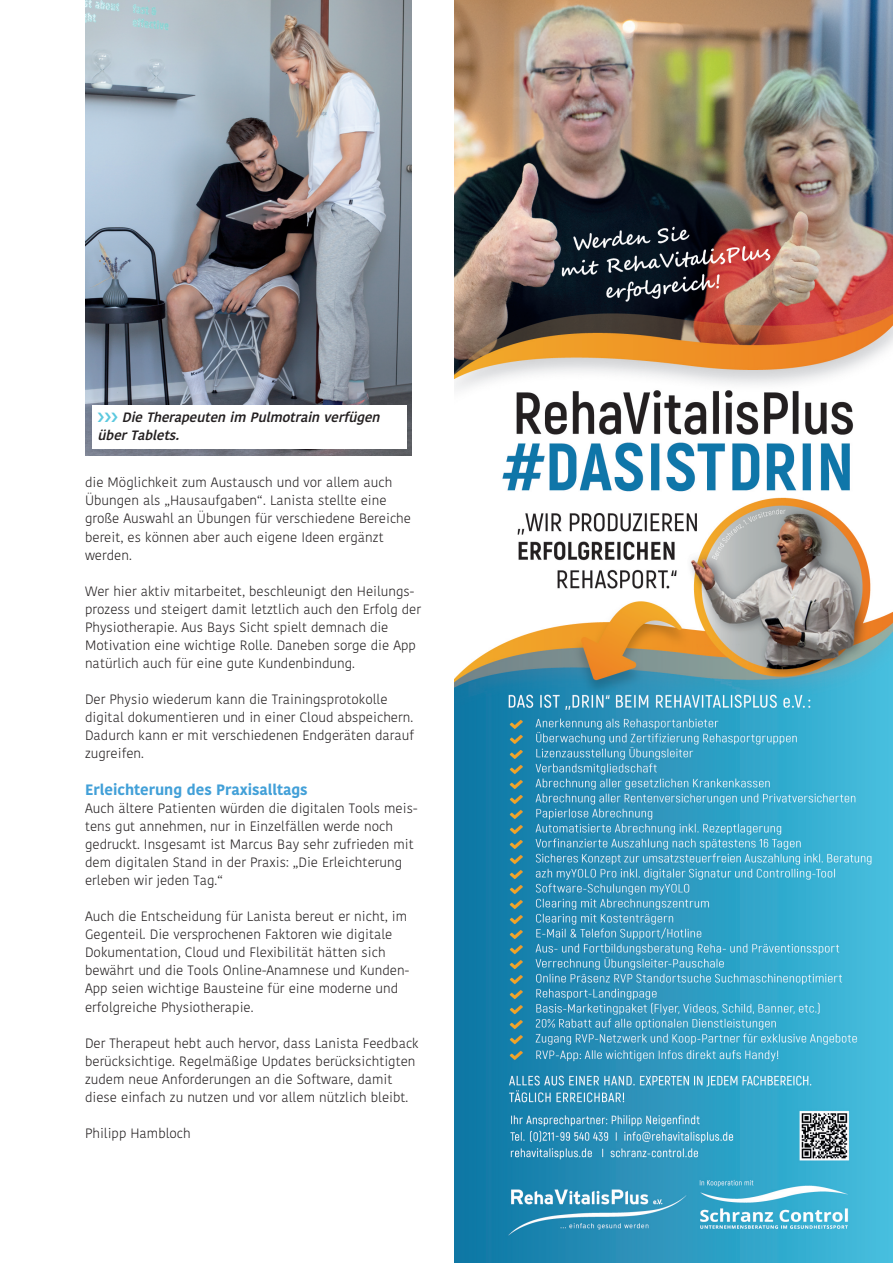
<style>
.page{position:relative;width:893px;height:1263px;background:#fff}
.page>*{position:absolute;margin:0;border:0;box-sizing:border-box;transform-origin:0 0}
.t1{font:700 15px "Kohinoor Telugu";color:#42a0d8}
.t2{font:300 13.5px/18.1px "Kohinoor Telugu";color:#231f20}
.t3{font:italic 600 13.5px/18px "Kohinoor Telugu";color:#231f20}
</style>
<div class="page">
<img style="left:455px;top:0;width:438px;height:1263px">
<img style="left:85px;top:0;width:326px;height:455px">
<div style="left:92px;top:405px;width:314px;height:43px;background:#fff"></div>
<svg style="left:628px;top:49px;width:26px;height:12px"></svg>
<svg style="left:831px;top:1214px;width:19px;height:9px"></svg>
<p class="t3" style="left:98px;top:409px;width:286px;text-indent:24px">Die Therapeuten im Pulmotrain verfügen über Tablets.</p>
<p class="t2" style="left:85px;top:474px;width:328px">die Möglichkeit zum Austausch und vor allem auch Übungen als „Hausaufgaben“. Lanista stellte eine große Auswahl an Übungen für verschiedene Bereiche bereit, es können aber auch eigene Ideen ergänzt werden.</p>
<p class="t2" style="left:85px;top:583px;width:338px">Wer hier aktiv mitarbeitet, beschleunigt den Heilungs&shy;prozess und steigert damit letztlich auch den Erfolg der Physiotherapie. Aus Bays Sicht spielt demnach die Motivation eine wichtige Rolle. Daneben sorge die App natürlich auch für eine gute Kundenbindung.</p>
<p class="t2" style="left:85px;top:691px;width:331px">Der Physio wiederum kann die Trainingsprotokolle digital dokumentieren und in einer Cloud abspeichern.<br>Dadurch kann er mit verschiedenen Endgeräten darauf zugreifen.</p>
<p class="t1" style="left:85px;top:783px;width:224px">Erleichterung des Praxisalltags</p>
<p class="t2" style="left:85px;top:800px;width:334px">Auch ältere Patienten würden die digitalen Tools meis&shy;tens gut annehmen, nur in Einzelfällen werde noch gedruckt. Insgesamt ist Marcus Bay sehr zufrieden mit dem digitalen Stand in der Praxis: „Die Erleichterung erleben wir jeden Tag.“</p>
<p class="t2" style="left:85px;top:908px;width:326px">Auch die Entscheidung für Lanista bereut er nicht, im Gegenteil. Die versprochenen Faktoren wie digitale Dokumentation, Cloud und Flexibilität hätten sich bewährt und die Tools Online-Anamnese und Kunden-App seien wichtige Bausteine für eine moderne und erfolgreiche Physiotherapie.</p>
<p class="t2" style="left:85px;top:1035px;width:335px">Der Therapeut hebt auch hervor, dass Lanista Feedback berücksichtige. Regelmäßige Updates berücksichtigten zudem neue Anforderungen an die Software, damit diese einfach zu nutzen und vor allem nützlich bleibt.</p>
<p class="t2" style="left:85px;top:1125px;width:107px">Philipp Hambloch</p>
</div>
